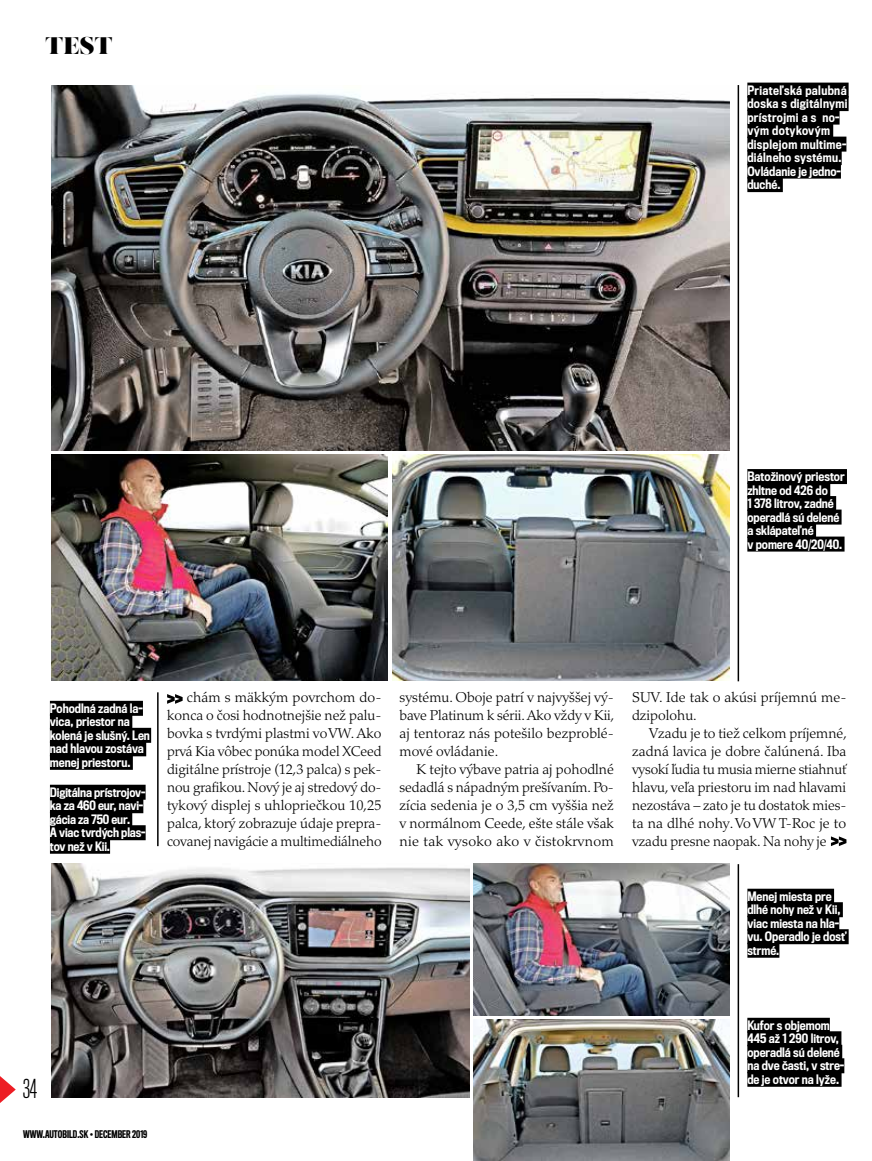
<style>
.page{position:relative;width:872px;height:1161px;background:#fff}
.page>*{position:absolute;margin:0;border:0;box-sizing:border-box;transform-origin:0 0}
.t1{font:24px "Salome Fine";color:#000}
.t2{font:300 24px "Titling Gothic FB Comp";color:#000}
.t3{font:300 14.25px/18px "Palatino LT Pro";color:#000;text-align:justify}
.t4{font:500 12px/13.5px "Titling Gothic FB Cond";color:#fff}
.t5{font:500 12px/13.5px "Titling Gothic FB Cond";letter-spacing:.03em;color:#fff}
.t6{font:500 9.75px "Titling Gothic FB Comp";color:#000}
</style>
<div class="page">
<svg style="left:0;top:1076px;width:16px;height:27px"></svg>
<img style="left:51px;top:85px;width:678px;height:365px">
<img style="left:51px;top:863px;width:418px;height:234px">
<img style="left:474px;top:1020px;width:255px;height:141px">
<img style="left:474px;top:863px;width:255px;height:153px">
<img style="left:392px;top:454px;width:337px;height:226px">
<img style="left:51px;top:454px;width:336px;height:226px">
<hr style="left:737px;top:864px;width:2px;height:233px;background:#000">
<hr style="left:737px;top:85px;width:2px;height:596px;background:#000">
<hr style="left:157px;top:692px;width:2px;height:154px;background:#000">
<div style="left:50px;top:701px;width:93px;height:15px;background:#000"></div>
<div style="left:50px;top:714px;width:82px;height:15px;background:#000"></div>
<div style="left:50px;top:728px;width:101px;height:15px;background:#000"></div>
<div style="left:50px;top:741px;width:96px;height:15px;background:#000"></div>
<div style="left:50px;top:755px;width:83px;height:15px;background:#000"></div>
<div style="left:747px;top:83px;width:101px;height:15px;background:#000"></div>
<div style="left:747px;top:96px;width:101px;height:15px;background:#000"></div>
<div style="left:747px;top:110px;width:92px;height:15px;background:#000"></div>
<div style="left:747px;top:123px;width:86px;height:15px;background:#000"></div>
<div style="left:747px;top:137px;width:99px;height:15px;background:#000"></div>
<div style="left:747px;top:150px;width:94px;height:15px;background:#000"></div>
<div style="left:747px;top:164px;width:94px;height:15px;background:#000"></div>
<div style="left:747px;top:177px;width:36px;height:15px;background:#000"></div>
<div style="left:747px;top:469px;width:100px;height:15px;background:#000"></div>
<div style="left:747px;top:482px;width:83px;height:15px;background:#000"></div>
<div style="left:747px;top:496px;width:89px;height:15px;background:#000"></div>
<div style="left:747px;top:509px;width:94px;height:15px;background:#000"></div>
<div style="left:747px;top:523px;width:69px;height:15px;background:#000"></div>
<div style="left:747px;top:536px;width:97px;height:15px;background:#000"></div>
<div style="left:747px;top:889px;width:87px;height:15px;background:#000"></div>
<div style="left:747px;top:902px;width:96px;height:15px;background:#000"></div>
<div style="left:747px;top:916px;width:92px;height:15px;background:#000"></div>
<div style="left:747px;top:929px;width:101px;height:15px;background:#000"></div>
<div style="left:747px;top:943px;width:32px;height:15px;background:#000"></div>
<div style="left:747px;top:1018px;width:83px;height:15px;background:#000"></div>
<div style="left:747px;top:1031px;width:94px;height:15px;background:#000"></div>
<div style="left:747px;top:1045px;width:95px;height:15px;background:#000"></div>
<div style="left:747px;top:1058px;width:97px;height:15px;background:#000"></div>
<div style="left:747px;top:1072px;width:94px;height:15px;background:#000"></div>
<div style="left:50px;top:785px;width:96px;height:15px;background:#000"></div>
<div style="left:50px;top:798px;width:93px;height:15px;background:#000"></div>
<div style="left:50px;top:812px;width:82px;height:15px;background:#000"></div>
<div style="left:50px;top:825px;width:96px;height:15px;background:#000"></div>
<div style="left:50px;top:839px;width:60px;height:15px;background:#000"></div>
<svg style="left:167px;top:694px;width:16px;height:10px"></svg>
<svg style="left:831px;top:836px;width:15px;height:10px"></svg>
<h1 class="t1" style="left:45px;top:30px;width:69px">test</h1>
<p class="t5" style="left:747px;top:83px;width:102px">Priateľská palubná doska s digitálnymi prístrojmi a s no&shy;vým dotykovým displejom multime&shy;diálneho systému.<br>Ovládanie je jedno&shy;duché.</p>
<p class="t4" style="left:747px;top:469px;width:99px">Batožinový priestor zhltne od 426 do<br>1 378 litrov, zadné operadlá sú delené a sklápateľné<br>v pomere 40/20/40.</p>
<p class="t4" style="left:50px;top:701px;width:102px">Pohodlná zadná la&shy;vica, priestor na kolená je slušný. Len nad hlavou zostáva menej priestoru.</p>
<p class="t4" style="left:50px;top:785px;width:97px">Digitálna prístrojov&shy;ka za 460 eur, navi&shy;gácia za 750 eur.<br>A viac tvrdých plas&shy;tov než v Kii.</p>
<p class="t3" style="left:167px;top:688px;width:216px;text-indent:20px">chám s mäkkým povrchom do&shy;konca o čosi hodnotnejšie než palu&shy;bovka s tvrdými plastmi vo VW. Ako prvá Kia vôbec ponúka model XCeed digitálne prístroje (12,3 palca) s pek&shy;nou grafikou. Nový je aj stredový do&shy;tykový displej s uhlopriečkou 10,25 palca, ktorý zobrazuje údaje prepra&shy;covanej navigácie a multimediálneho</p>
<p class="t3" style="left:399px;top:688px;width:216px">systému. Oboje patrí v najvyššej vý&shy;bave Platinum k sérii. Ako vždy v Kii, aj tentoraz nás potešilo bezproblé&shy;mové ovládanie.</p>
<p class="t3" style="left:399px;top:760px;width:216px;text-indent:17px">K tejto výbave patria aj pohodlné sedadlá s nápadným prešívaním. Po&shy;zícia sedenia je o 3,5 cm vyššia než v normálnom Ceede, ešte stále však nie tak vysoko ako v čistokrvnom</p>
<p class="t3" style="left:632px;top:688px;width:216px">SUV. Ide tak o akúsi príjemnú me&shy;dzipolohu.</p>
<p class="t3" style="left:632px;top:724px;width:216px;text-indent:17px">Vzadu je to tiež celkom príjemné, zadná lavica je dobre čalúnená. Iba vysokí ľudia tu musia mierne stiahnuť hlavu, veľa priestoru im nad hlavami nezostáva – zato je tu dostatok mies&shy;ta na dlhé nohy. Vo VW T-Roc je to vzadu presne naopak. Na nohy je</p>
<p class="t4" style="left:747px;top:889px;width:101px">Menej miesta pre dlhé nohy než v Kii, viac miesta na hla&shy;vu. Operadlo je dosť strmé.</p>
<h1 class="t2" style="left:23px;top:1073px;width:16px">34</h1>
<p class="t6" style="left:23px;top:1127px;width:126px">WWW.AUTOBILD.SK • DECEMBER 2019</p>
<p class="t4" style="left:747px;top:1018px;width:98px">Kufor s objemom<br>445 až 1 290 litrov, operadlá sú delené na dve časti, v stre&shy;de je otvor na lyže.</p>
</div>
